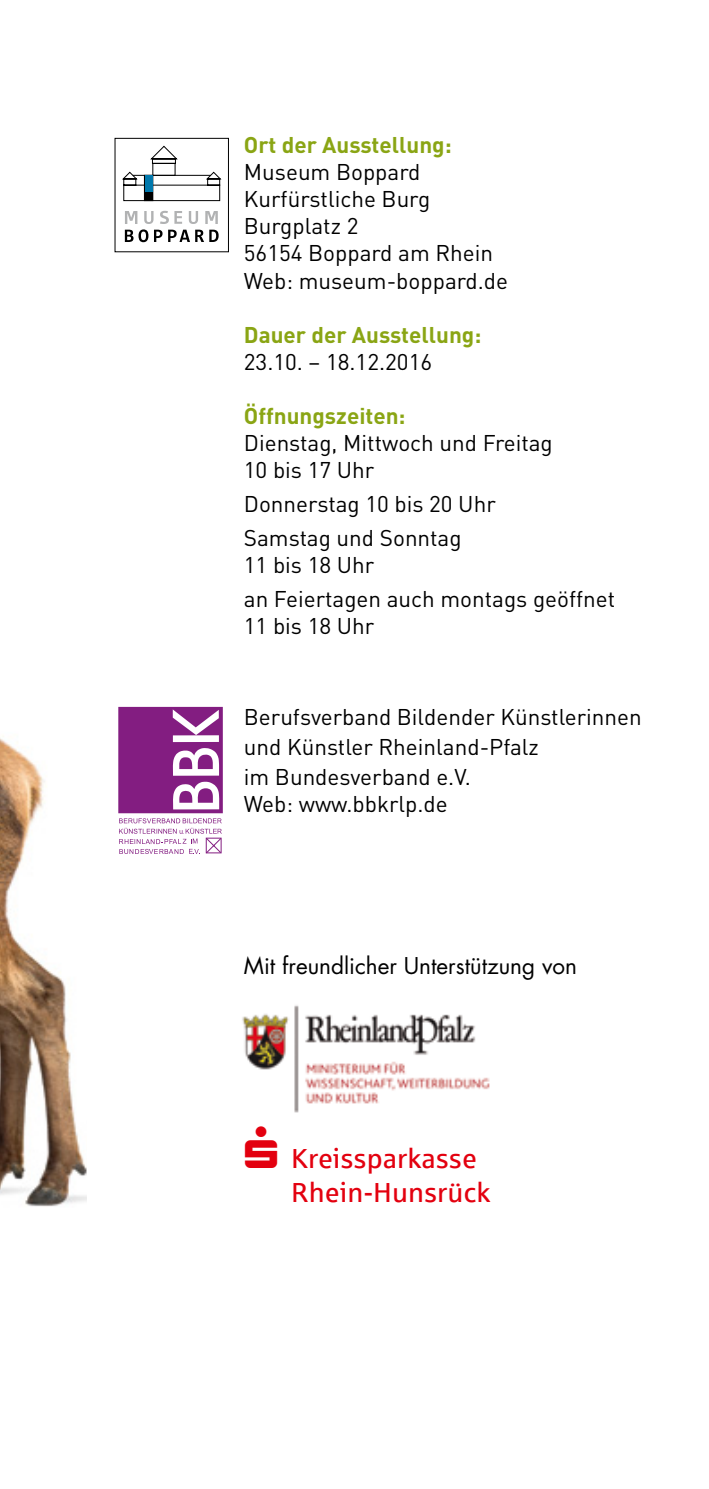
<style>
.page{position:relative;width:709px;height:1489px;background:#fff}
.page>*{position:absolute;margin:0;border:0;box-sizing:border-box;transform-origin:0 0}
.t1{font:27.5px/33px "Sparkasse Rg";color:#e3000f}
.t2{font:22.5px/27px "DIN";color:#000}
.t3{font:700 22.5px "DIN";color:#8aa514}
.t4{font:22.5px "Futura";color:#000}
</style>
<div class="page">
<img style="left:0;top:736px;width:87px;height:471px">
<svg style="left:123px;top:146px;width:98px;height:55px"></svg>
<hr style="left:133px;top:175px;width:78px;height:1px;background:#000">
<div style="left:144px;top:175px;width:9px;height:26px;background:#000"></div>
<div style="left:145px;top:175px;width:8px;height:17px;background:#0078ac"></div>
<div style="left:114px;top:138px;width:115px;height:114px;border:1px solid #000"></div>
<svg style="left:125px;top:211px;width:94px;height:31px"></svg>
<svg style="left:118px;top:707px;width:105px;height:147px"></svg>
<img style="left:242px;top:1005px;width:248px;height:108px">
<p class="t3" style="left:244px;top:131px;width:209px">Ort der Ausstellung:</p>
<p class="t2" style="left:244px;top:158px;width:266px">Museum Boppard<br>Kurfürstliche Burg<br>Burgplatz 2<br>56154 Boppard am Rhein<br>Web: museum-boppard.de</p>
<p class="t3" style="left:244px;top:320px;width:239px">Dauer der Ausstellung:</p>
<p class="t2" style="left:244px;top:347px;width:190px">23.10. – 18.12.2016</p>
<p class="t3" style="left:244px;top:401px;width:163px">Öffnungszeiten:</p>
<p class="t2" style="left:244px;top:428px;width:310px">Dienstag, Mittwoch und Freitag<br>10 bis 17 Uhr</p>
<p class="t2" style="left:244px;top:486px;width:253px;line-height:34px">Donnerstag 10 bis 20 Uhr<br>Samstag und Sonntag</p>
<p class="t2" style="left:244px;top:547px;width:373px;line-height:34px">11 bis 18 Uhr<br>an Feiertagen auch montags geöffnet</p>
<p class="t2" style="left:244px;top:612px;width:132px">11 bis 18 Uhr</p>
<p class="t2" style="left:244px;top:701px;width:399px;line-height:30px">Berufsverband Bildender Künstlerinnen und Künstler Rheinland-Pfalz<br>im Bundesverband e.V.</p>
<p class="t2" style="left:244px;top:790px;width:205px">Web: www.bbkrlp.de</p>
<p class="t4" style="left:244px;top:950px;width:335px">Mit freundlicher Unterstützung von</p>
<p class="t1" style="left:291px;top:1141px;width:201px;text-indent:-46px">▲ Kreissparkasse<br>Rhein-Hunsrück</p>
</div>
